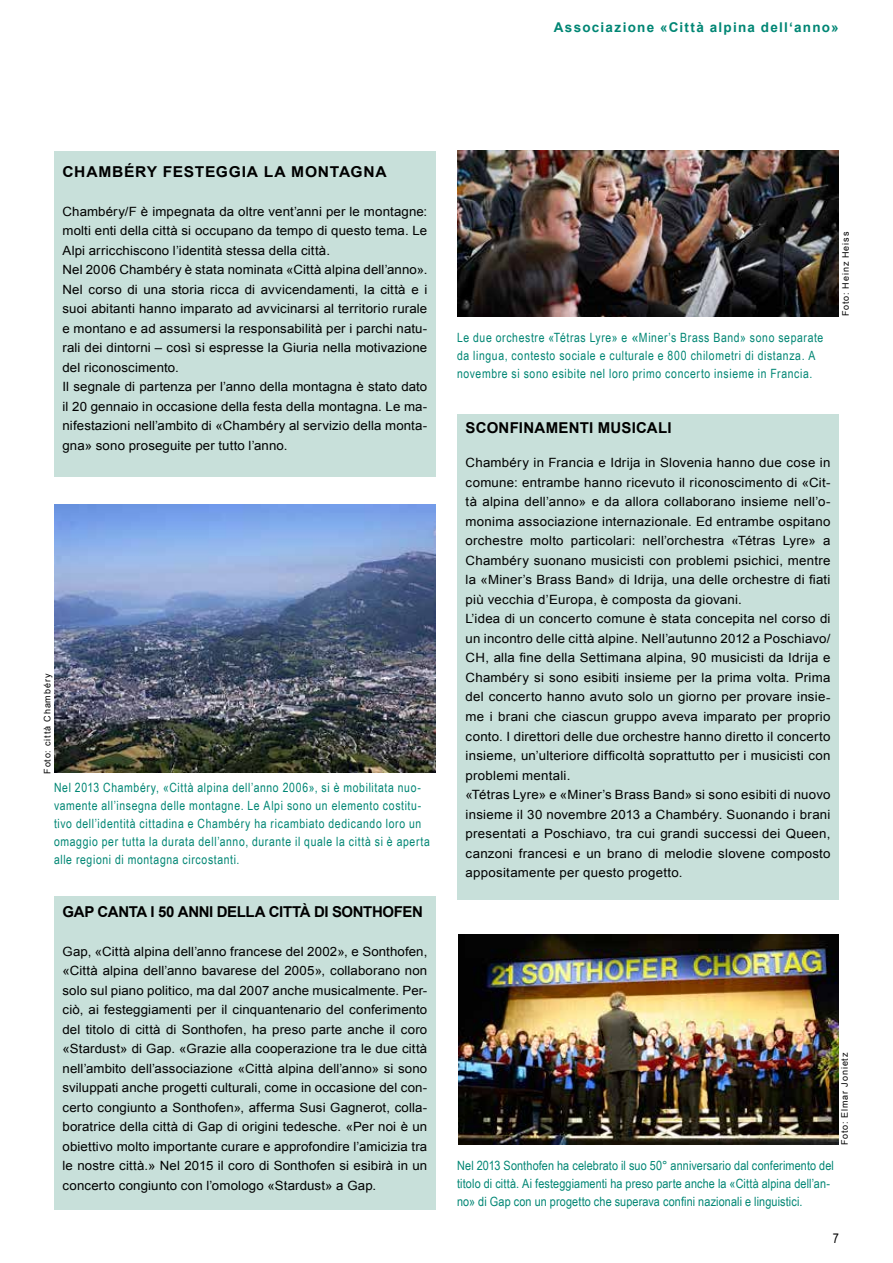
<style>
.page{position:relative;width:893px;height:1263px;background:#fff}
.page>*{position:absolute;margin:0;border:0;box-sizing:border-box;transform-origin:0 0}
.t1{font:700 15px "Arial";letter-spacing:-.025em;color:#000}
.t2{font:700 15px "Arial";letter-spacing:.045em;color:#000;scale:1.04 1}
.t3{font:700 15px "Arial";letter-spacing:.01em;color:#000}
.t4{font:700 13.5px "Arial";letter-spacing:.095em;color:#008674}
.t5{font:13.5px "Arial Narrow";color:#000}
.t6{font:12.75px/19.5px "Arial";letter-spacing:.015em;color:#000;scale:1.04 1}
.t7{font:12.75px/18px "Arial Narrow";letter-spacing:.045em;color:#008674}
.t8{font:12.75px/18px "Arial Narrow";letter-spacing:.01em;color:#008674;scale:1.04 1}
.t9{font:9px "Arial";letter-spacing:.1em;color:#000}
.s1{font-family:"Arial"}
</style>
<div class="page">
<div style="left:54px;top:895px;width:382px;height:314px;background:#c8e0da"></div>
<div style="left:457px;top:414px;width:382px;height:485px;background:#c8e0da"></div>
<div style="left:54px;top:151px;width:382px;height:325px;background:#c8e0da"></div>
<img style="left:458px;top:934px;width:381px;height:211px">
<img style="left:54px;top:504px;width:382px;height:269px">
<img style="left:457px;top:151px;width:382px;height:165px">
<p class="t4" style="left:554px;top:18px;width:286px">Associazione «Città alpina dell‘anno»</p>
<p class="t2" style="left:63px;top:162px;width:313px">CHAMBÉRY FESTEGGIA LA MONTAGNA</p>
<p class="t6" style="left:63px;top:202px;width:352px">Chambéry/F è impegnata da oltre vent’anni per le montagne: molti enti della città si occupano da tempo di questo tema. Le Alpi arricchiscono l’identità stessa della città.<br>Nel 2006 Chambéry è stata nominata «Città alpina dell’anno».<br>Nel corso di una storia ricca di avvicendamenti, la città e i suoi abitanti hanno imparato ad avvicinarsi al territorio rurale e montano e ad assumersi la responsabilità per i parchi natu&shy;rali dei dintorni – così si espresse la Giuria nella motivazione del riconoscimento.<br>Il segnale di partenza per l’anno della montagna è stato dato il 20 gennaio in occasione della festa della montagna. Le ma&shy;nifestazioni nell’ambito di «Chambéry al servizio della monta&shy;gna» sono proseguite per tutto l’anno.</p>
<p class="t9" style="left:42px;top:774px;width:102px;rotate:-90deg">Foto: città Chambéry</p>
<p class="t7" style="left:54px;top:778px;width:377px">Nel 2013 Chambéry, «Città alpina dell’anno 2006», si è mobilitata nuo&shy;vamente all’insegna delle montagne. Le Alpi sono un elemento costitu&shy;tivo dell’identità cittadina e Chambéry ha ricambiato dedicando loro un omaggio per tutta la durata dell’anno, durante il quale la città si è aperta alle regioni di montagna circostanti.</p>
<p class="t1" style="left:63px;top:901px;width:362px">GAP CANTA I 50 ANNI DELLA CITTÀ DI SONTHOFEN</p>
<p class="t6" style="left:63px;top:941px;width:352px;text-align:justify">Gap, «Città alpina dell’anno francese del 2002», e Sonthofen, «Città alpina dell’anno bavarese del 2005», collaborano non solo sul piano politico, ma dal 2007 anche musicalmente. Per&shy;ciò, ai festeggiamenti per il cinquantenario del conferimento del titolo di città di Sonthofen, ha preso parte anche il coro «Stardust» di Gap. «Grazie alla cooperazione tra le due città nell’ambito dell’associazione «Città alpina dell’anno» si sono sviluppati anche progetti culturali, come in occasione del con&shy;certo congiunto a Sonthofen», afferma Susi Gagnerot, colla&shy;boratrice della città di Gap di origini tedesche. «Per noi è un obiettivo molto importante curare e approfondire l’amicizia tra le nostre città.» Nel 2015 il coro di Sonthofen si esibirà in un concerto congiunto con l’omologo «Stardust» a Gap.</p>
<p class="t7" style="left:457px;top:328px;width:368px">Le due orchestre «Tétras Lyre» e <span class="s1">«</span>Miner’s Brass Band» sono separate da lingua, contesto sociale e culturale e 800 chilometri di distanza. A novembre si sono esibite nel loro primo concerto insieme in Francia.</p>
<p class="t9" style="left:840px;top:316px;width:86px;rotate:-90deg">Foto: Heinz Heiss</p>
<p class="t3" style="left:466px;top:418px;width:207px">SCONFINAMENTI MUSICALI</p>
<p class="t6" style="left:466px;top:453px;width:352px">Chambéry in Francia e Idrija in Slovenia hanno due cose in comune: entrambe hanno ricevuto il riconoscimento di «Cit&shy;tà alpina dell’anno» e da allora collaborano insieme nell’o&shy;monima associazione internazionale. Ed entrambe ospitano orchestre molto particolari: nell’orchestra «Tétras Lyre» a Chambéry suonano musicisti con problemi psichici, mentre la «Miner’s Brass Band» di Idrija, una delle orchestre di fiati più vecchia d’Europa, è composta da giovani.<br>L’idea di un concerto comune è stata concepita nel corso di un incontro delle città alpine. Nell’autunno 2012 a Poschiavo/ CH, alla fine della Settimana alpina, 90 musicisti da Idrija e Chambéry si sono esibiti insieme per la prima volta. Prima del concerto hanno avuto solo un giorno per provare insie&shy;me i brani che ciascun gruppo aveva imparato per proprio conto. I direttori delle due orchestre hanno diretto il concerto insieme, un’ulteriore difficoltà soprattutto per i musicisti con problemi mentali.<br>«Tétras Lyre» e «Miner’s Brass Band» si sono esibiti di nuovo insieme il 30 novembre 2013 a Chambéry. Suonando i brani presentati a Poschiavo, tra cui grandi successi dei Queen, canzoni francesi e un brano di melodie slovene composto appositamente per questo progetto.</p>
<p class="t8" style="left:457px;top:1156px;width:364px">Nel 2013 Sonthofen ha celebrato il suo 50° anniversario dal conferimento del titolo di città. Ai festeggiamenti ha preso parte anche la «Città alpina dell’an&shy;no» di Gap con un progetto che superava confini nazionali e linguistici.</p>
<p class="t9" style="left:839px;top:1145px;width:94px;rotate:-90deg">Foto: Elmar Jonietz</p>
<p class="t5" style="left:833px;top:1228px;width:8px">7</p>
</div>
